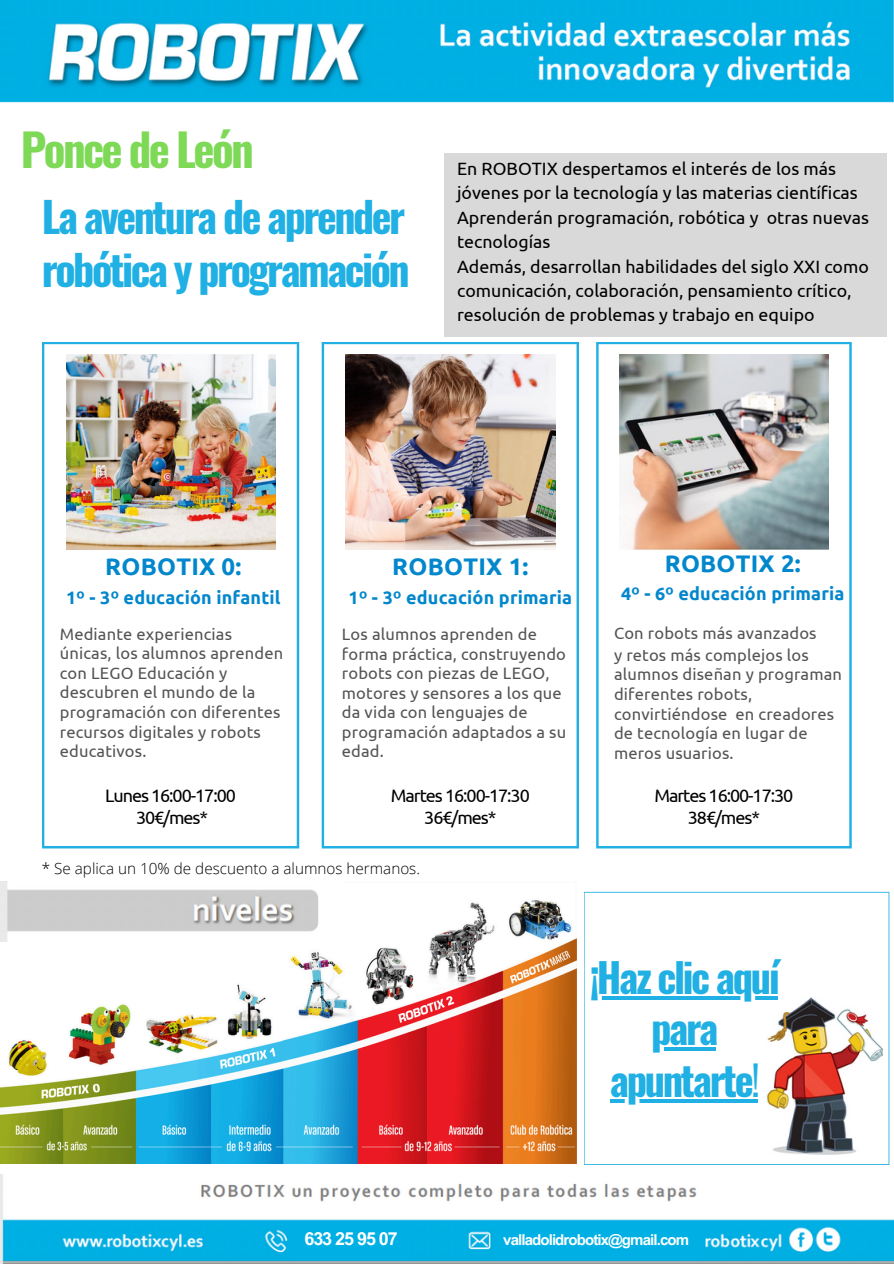
<style>
.page{position:relative;width:894px;height:1264px;background:#fff}
.page>*{position:absolute;margin:0;border:0;box-sizing:border-box;transform-origin:0 0}
.t1{font:700 45px "Oswald";letter-spacing:-.06em;color:#7ed957}
.t2{font:700 42px/52.8px "Oswald";letter-spacing:-.06em;color:#20b0e3}
.t3{font:700 40.5px "Oswald";letter-spacing:-.06em;color:#20b0e3}
.t4{font:700 24px "Ubuntu";letter-spacing:.01em;color:#0387cc}
.t5{font:18px/22.5px "Ubuntu";letter-spacing:-.06em;color:#000;text-align:center}
.t6{font:700 18px "Ubuntu";letter-spacing:.01em;color:#0387cc}
.t7{font:700 18px "Arial MT Pro";letter-spacing:-.06em;color:#fff}
.t8{font:17.7px/24.5px "Ubuntu";color:#000}
.t9{font:16.5px/19.5px "Ubuntu";letter-spacing:.01em;color:#545454}
.t10{font:300 15.3px "Open Sans";color:#000}
.t11{font:700 15px "Arial MT Pro";letter-spacing:-.06em;color:#fff}
.s1{font-weight:400}
</style>
<div class="page">
<img style="left:0;top:900px;width:576px;height:263px">
<img style="left:0;top:1174px;width:893px;height:88px">
<img style="left:0;top:0;width:893px;height:103px">
<img style="left:0;top:881px;width:343px;height:60px">
<div style="left:444px;top:153px;width:442px;height:184px;background:#d9d9d9"></div>
<svg style="left:596px;top:342px;width:255px;height:506px"></svg>
<img style="left:619px;top:354px;width:209px;height:195px">
<svg style="left:42px;top:342px;width:257px;height:506px"></svg>
<img style="left:66px;top:354px;width:210px;height:195px">
<svg style="left:321px;top:342px;width:258px;height:506px"></svg>
<img style="left:345px;top:354px;width:210px;height:195px">
<svg style="left:584px;top:891px;width:305px;height:273px"></svg>
<img style="left:766px;top:996px;width:116px;height:157px">
<svg style="left:589px;top:995px;width:188px;height:4px"></svg>
<hr style="left:651px;top:1047px;width:65px;height:3px;background:#20b0e3">
<hr style="left:609px;top:1099px;width:142px;height:3px;background:#20b0e3">
<svg style="left:751px;top:1099px;width:6px;height:3px"></svg>
<div style="left:293px;top:1223px;width:116px;height:37px;background:#00afe3"></div>
<div style="left:496px;top:1223px;width:199px;height:37px;background:#00afe3"></div>
<h3 class="t1" style="left:21px;top:114px;width:234px">Ponce de León</h3>
<p class="t2" style="left:42px;top:189px;width:369px">La aventura de aprender robótica y programación</p>
<p class="t8" style="left:457px;top:156px;width:413px">En ROBOTIX despertamos el interés de los más jóvenes por la tecnología y las materias científicas Aprenderán programación, robótica y otras nuevas tecnologías<br>Además, desarrollan habilidades del siglo XXI como comunicación, colaboración, pensamiento crítico, resolución de problemas y trabajo en equipo</p>
<h3 class="t4" style="left:105px;top:552px;width:137px">ROBOTIX 0:</h3>
<h3 class="t6" style="left:66px;top:587px;width:216px">1º - 3º educación infantil</h3>
<h4 class="t9" style="left:60px;top:624px;width:225px">Mediante experiencias únicas, los alumnos aprenden con LEGO Educación y descubren el mundo de la programación con diferentes recursos digitales y robots educativos.</h4>
<h4 class="t4" style="left:392px;top:552px;width:138px">ROBOTIX 1:</h4>
<h4 class="t6" style="left:348px;top:587px;width:225px">1º - 3º educación primaria</h4>
<p class="t9" style="left:342px;top:624px;width:226px">Los alumnos aprenden de forma práctica, construyendo robots con piezas de LEGO, motores y sensores a los que da vida con lenguajes de programación adaptados a su edad.</p>
<p class="t5" style="left:105px;top:783px;width:132px">Lunes 16:00-17:00<br>30€/mes*</p>
<p class="t5" style="left:391px;top:783px;width:140px">Martes 16:00-17:30</p>
<h2 class="t5" style="left:424px;top:806px;width:74px">36€/mes*</h2>
<h5 class="t10" style="left:42px;top:857px;width:379px">* Se aplica un 10% de descuento a alumnos hermanos.</h5>
<p class="t4" style="left:664px;top:549px;width:137px">ROBOTIX 2:</p>
<p class="t6" style="left:621px;top:583px;width:225px">4º - 6º educación primaria</p>
<h3 class="t9" style="left:613px;top:621px;width:204px;line-height:22px">Con robots más avanzados y retos más complejos los</h3>
<h3 class="t9" style="left:613px;top:664px;width:229px">alumnos diseñan y programan diferentes robots, convirtiéndose en creadores de tecnología en lugar de meros usuarios.</h3>
<p class="t5" style="left:654px;top:783px;width:140px">Martes 16:00-17:30</p>
<p class="t5" style="left:687px;top:806px;width:74px">38€/mes*</p>
<h4 class="t3" style="left:589px;top:945px;width:192px">¡Haz clic aquí</h4>
<p class="t3" style="left:651px;top:997px;width:69px">para</p>
<p class="t3" style="left:609px;top:1048px;width:151px">apuntarte<span class="s1">!</span></p>
<p class="t7" style="left:304px;top:1231px;width:95px">633 25 95 07</p>
<p class="t11" style="left:503px;top:1233px;width:187px">valladolidrobotix@gmail.com</p>
</div>
